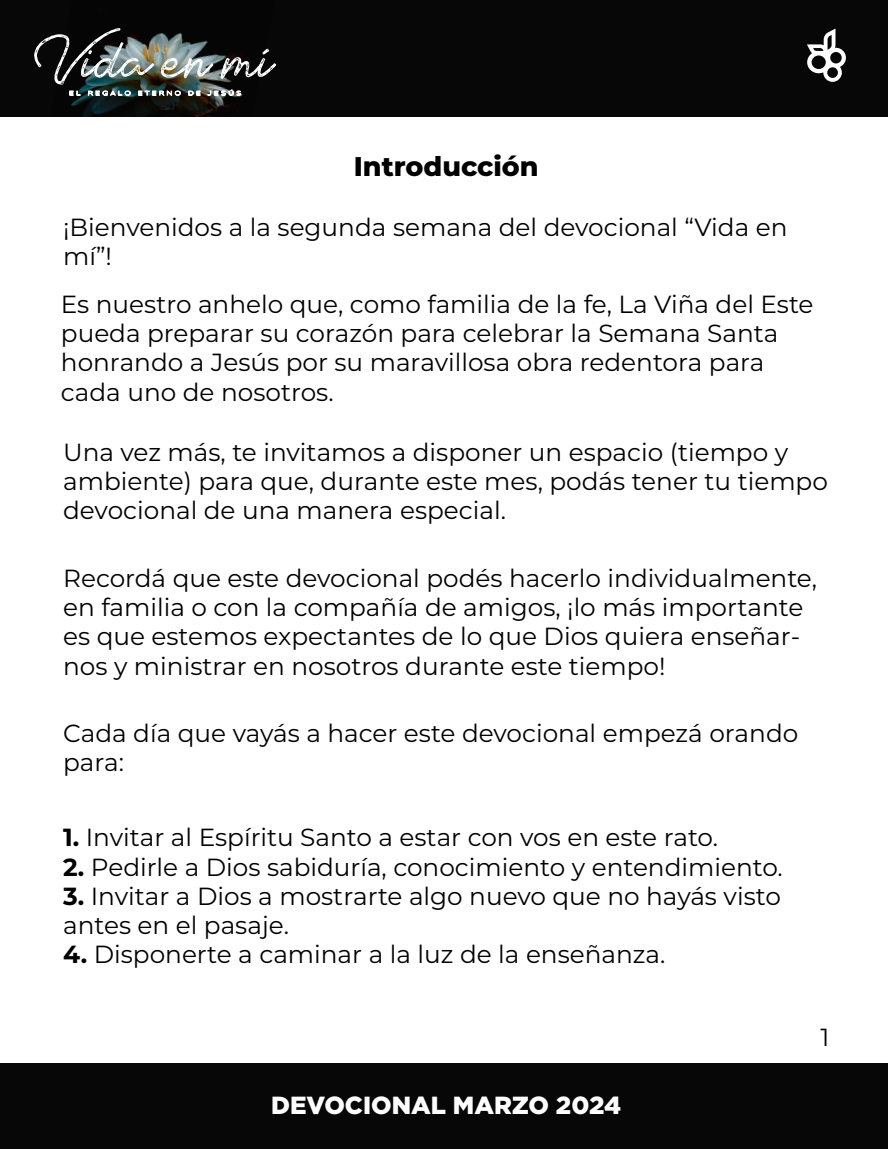
<style>
.page{position:relative;width:888px;height:1149px;background:#070707}
.page>*{position:absolute;margin:0;border:0;box-sizing:border-box;transform-origin:0 0}
.t1{font:72.67px "Aurellia";color:#fff}
.t2{font:800 27px "Montserrat";color:#000}
.t3{font:24.75px/29.2px "Montserrat";color:#000}
.t4{font:900 24.75px "Gotham Pro";color:#fff}
.s1{font-weight:700}
</style>
<div class="page">
<img style="left:69px;top:33px;width:174px;height:84px">
<div style="left:0;top:117px;width:888px;height:945px;background:#fff"></div>
<svg style="left:69px;top:91px;width:12px;height:5px"></svg>
<svg style="left:88px;top:91px;width:43px;height:5px"></svg>
<svg style="left:138px;top:91px;width:43px;height:5px"></svg>
<svg style="left:188px;top:91px;width:12px;height:5px"></svg>
<svg style="left:207px;top:89px;width:34px;height:7px"></svg>
<svg style="left:807px;top:29px;width:39px;height:53px"></svg>
<h1 class="t1" style="left:34px;top:17px;width:237px">Vida en mí</h1>
<p class="t2" style="left:354px;top:146px;width:186px">Introducción</p>
<p class="t3" style="left:63px;top:212px;width:726px">¡Bienvenidos a la segunda semana del devocional “Vida en mí”!</p>
<p class="t3" style="left:61px;top:288px;width:754px">Es nuestro anhelo que, como familia de la fe, La Viña del Este pueda preparar su corazón para celebrar la Semana Santa honrando a Jesús por su maravillosa obra redentora para cada uno de nosotros.</p>
<p class="t3" style="left:63px;top:436px;width:766px">Una vez más, te invitamos a disponer un espacio (tiempo y ambiente) para que, durante este mes, podás tener tu tiempo devocional de una manera especial.</p>
<p class="t3" style="left:63px;top:562px;width:755px">Recordá que este devocional podés hacerlo individualmente, en familia o con la compañía de amigos, ¡lo más importante es que estemos expectantes de lo que Dios quiera enseñar&shy;nos y ministrar en nosotros durante este tiempo!</p>
<p class="t3" style="left:63px;top:717px;width:736px">Cada día que vayás a hacer este devocional empezá orando para:</p>
<p class="t3" style="left:63px;top:822px;width:656px"><span class="s1">1.</span> Invitar al Espíritu Santo a estar con vos en este rato.</p>
<p class="t3" style="left:63px;top:851px;width:721px"><span class="s1">2.</span> Pedirle a Dios sabiduría, conocimiento y entendimiento.</p>
<p class="t3" style="left:63px;top:880px;width:719px"><span class="s1">3.</span> Invitar a Dios a mostrarte algo nuevo que no hayás visto antes en el pasaje.</p>
<p class="t3" style="left:63px;top:939px;width:603px"><span class="s1">4.</span> Disponerte a caminar a la luz de la enseñanza.</p>
<p class="t4" style="left:271px;top:1090px;width:351px">DEVOCIONAL MARZO 2024</p>
<p class="t3" style="left:820px;top:1021px;width:10px">1</p>
</div>
